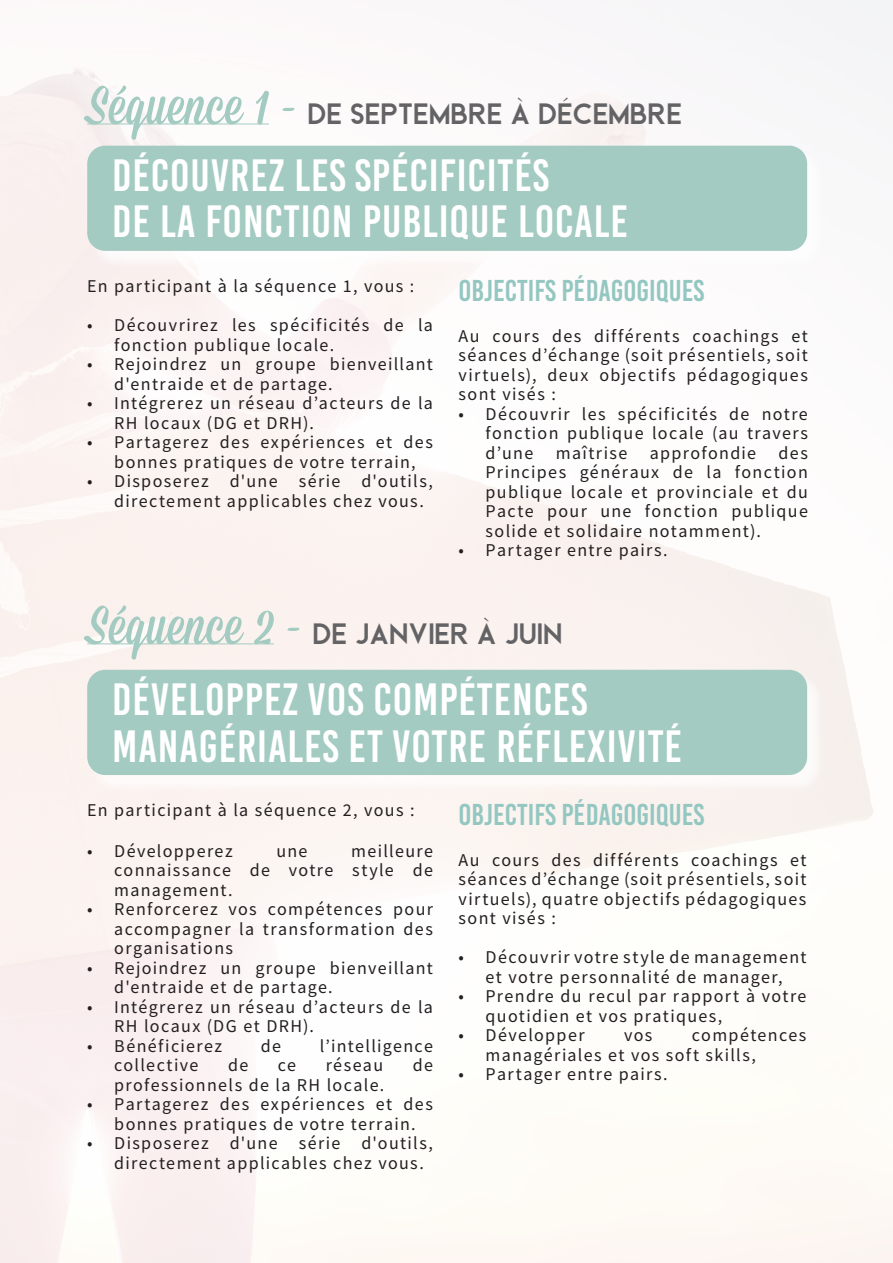
<style>
.page{position:relative;width:893px;height:1263px;background:#fff}
.page>*{position:absolute;margin:0;border:0;box-sizing:border-box;transform-origin:0 0}
.t1{font:45px/46.5px "Bebas Kai";letter-spacing:.02em;color:#fff}
.t2{font:30px "Beckman Free";letter-spacing:-.01em;color:#636366}
.t3{font:30px "Bebas Kai";color:#94c7c1}
.t4{font:18px/19.5px "Source Sans Pro";letter-spacing:.075em;color:#231f20}
.s1{font-family:"Mission Script";font-size:54px;color:#a3cbc1}
</style>
<div class="page">
<hr style="left:87px;top:124px;width:182px;height:1px;background:#a3cbc1">
<div style="left:87px;top:146px;width:720px;height:105px;background:#a3cbc1;border-radius:18px"></div>
<div style="left:89px;top:672px;width:737px;height:121px;background:#fcf8f7"></div>
<div style="left:87px;top:670px;width:720px;height:105px;background:#a3cbc1;border-radius:18px"></div>
<hr style="left:87px;top:644px;width:187px;height:1px;background:#a3cbc1">
<p class="t2" style="left:87px;top:97px;width:596px"><span class="s1">Séquence 1 -</span> DE SEPTEMBRE À DÉCEMBRE</p>
<p class="t1" style="left:112px;top:152px;width:438px">DÉCOUVREZ LES SPÉCIFICITÉS</p>
<p class="t1" style="left:112px;top:199px;width:517px">DE LA FONCTION PUBLIQUE LOCALE</p>
<p class="t3" style="left:459px;top:275px;width:247px">OBJECTIFS PÉDAGOGIQUES</p>
<p class="t4" style="left:459px;top:326px;width:351px;text-align:justify">Au cours des différents coachings et séances d’échange (soit présentiels, soit virtuels), deux objectifs pédagogiques sont visés :</p>
<p class="t4" style="left:486px;top:404px;width:324px;text-align:justify;text-indent:-27px">• Découvrir les spécificités de notre fonction publique locale (au travers d’une maîtrise approfondie des Principes généraux de la fonction publique locale et provinciale et du Pacte pour une fonction publique solide et solidaire notamment).</p>
<p class="t4" style="left:459px;top:540px;width:211px">• Partager entre pairs.</p>
<p class="t4" style="left:87px;top:276px;width:329px">En participant à la séquence 1, vous :</p>
<p class="t4" style="left:114px;top:315px;width:320px;text-indent:-27px">• Découvrirez les spécificités de la fonction publique locale.</p>
<p class="t4" style="left:114px;top:354px;width:320px;text-indent:-27px">• Rejoindrez un groupe bienveillant d'entraide et de partage.</p>
<p class="t4" style="left:114px;top:393px;width:320px;text-indent:-27px">• Intégrerez un réseau d’acteurs de la<br>RH locaux (DG et DRH).</p>
<p class="t4" style="left:87px;top:432px;width:347px;text-align:center">• Partagerez des expériences et des bonnes pratiques de votre terrain,</p>
<p class="t4" style="left:114px;top:471px;width:320px;text-indent:-27px">• Disposerez d'une série d'outils, directement applicables chez vous.</p>
<p class="t2" style="left:87px;top:617px;width:477px"><span class="s1">Séquence 2 -</span> DE JANVIER À JUIN</p>
<p class="t1" style="left:112px;top:676px;width:571px">DÉVELOPPEZ VOS COMPÉTENCES<br>MANAGÉRIALES ET VOTRE RÉFLEXIVITÉ</p>
<p class="t4" style="left:87px;top:801px;width:329px">En participant à la séquence 2, vous :</p>
<p class="t4" style="left:87px;top:841px;width:147px">• Développerez</p>
<p class="t4" style="left:276px;top:841px;width:33px">une</p>
<p class="t4" style="left:114px;top:841px;width:320px;text-align:justify;text-indent:237px">meilleure connaissance de votre style de management.</p>
<p class="t4" style="left:114px;top:900px;width:320px;text-align:justify;text-indent:-27px">• Renforcerez vos compétences pour accompagner la transformation des organisations</p>
<p class="t4" style="left:114px;top:958px;width:320px;text-indent:-27px">• Rejoindrez un groupe bienveillant d'entraide et de partage.</p>
<p class="t4" style="left:114px;top:997px;width:320px;text-indent:-27px">• Intégrerez un réseau d’acteurs de la<br>RH locaux (DG et DRH).</p>
<p class="t4" style="left:87px;top:1036px;width:136px">• Bénéficierez</p>
<p class="t4" style="left:261px;top:1036px;width:22px">de</p>
<p class="t4" style="left:320px;top:1036px;width:115px">l’intelligence</p>
<p class="t4" style="left:114px;top:1056px;width:86px">collective</p>
<p class="t4" style="left:228px;top:1056px;width:22px">de</p>
<p class="t4" style="left:278px;top:1056px;width:20px">ce</p>
<p class="t4" style="left:326px;top:1056px;width:59px">réseau</p>
<p class="t4" style="left:413px;top:1056px;width:22px">de</p>
<p class="t4" style="left:114px;top:1075px;width:272px">professionnels de la RH locale.</p>
<p class="t4" style="left:87px;top:1095px;width:347px;text-align:center">• Partagerez des expériences et des bonnes pratiques de votre terrain.</p>
<p class="t4" style="left:114px;top:1134px;width:320px;text-indent:-27px">• Disposerez d'une série d'outils, directement applicables chez vous.</p>
<p class="t3" style="left:459px;top:799px;width:247px">OBJECTIFS PÉDAGOGIQUES</p>
<p class="t4" style="left:459px;top:850px;width:349px;text-align:justify">Au cours des différents coachings et séances d’échange (soit présentiels, soit virtuels), quatre objectifs pédagogiques sont visés :</p>
<p class="t4" style="left:459px;top:948px;width:349px;text-align:center">• Découvrir votre style de management et votre personnalité de manager,</p>
<p class="t4" style="left:486px;top:987px;width:322px;text-indent:-27px">• Prendre du recul par rapport à votre quotidien et vos pratiques,</p>
<p class="t4" style="left:459px;top:1026px;width:128px">• Développer</p>
<p class="t4" style="left:624px;top:1026px;width:30px">vos</p>
<p class="t4" style="left:486px;top:1026px;width:322px;text-indent:206px">compétences managériales et vos soft skills,</p>
<p class="t4" style="left:459px;top:1065px;width:211px">• Partager entre pairs.</p>
</div>
